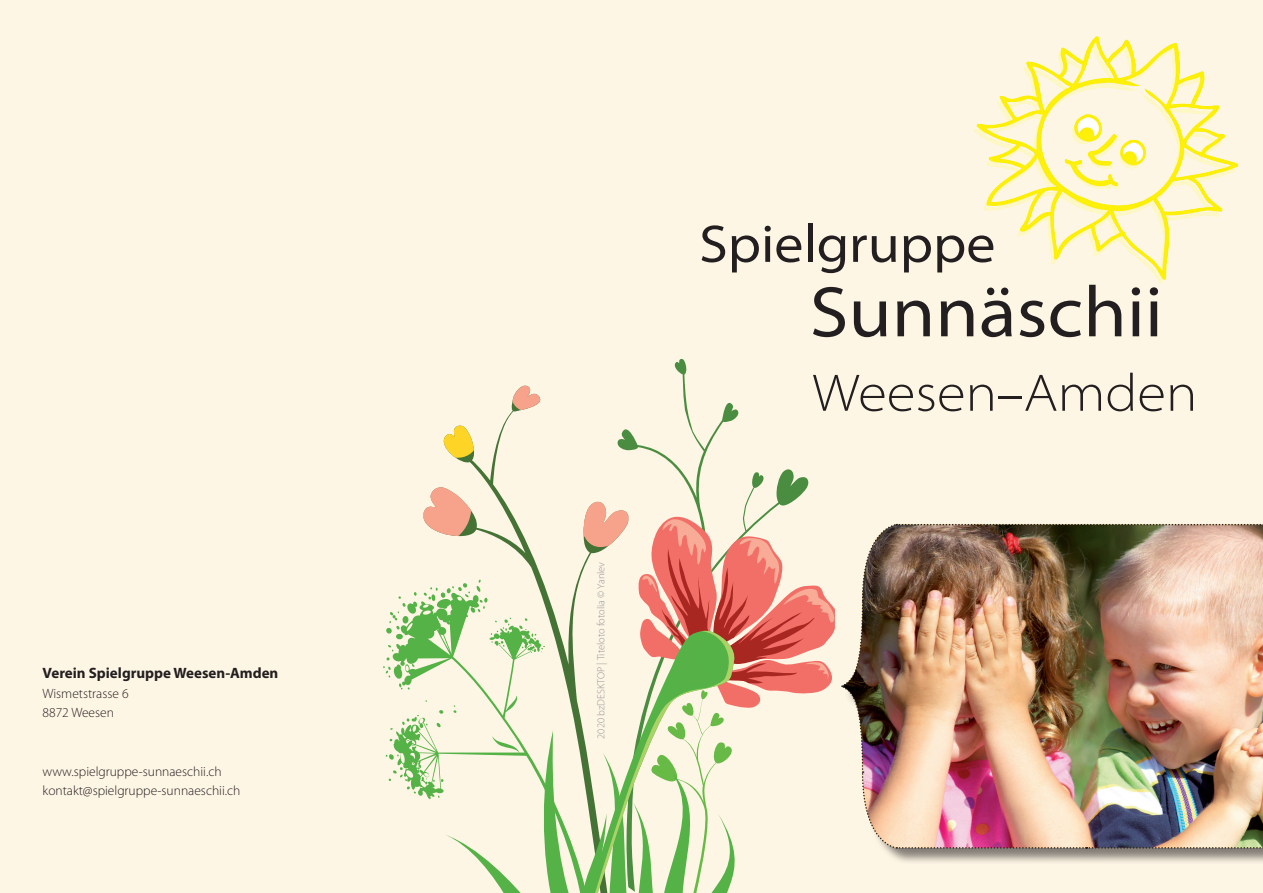
<style>
.page{position:relative;width:1263px;height:893px;background:#fef6e5}
.page>*{position:absolute;margin:0;border:0;box-sizing:border-box;transform-origin:0 0}
.t1{font:semi-expanded 72px "Myriad Pro";color:#231f20}
.t2{font:300 semi-expanded 53.25px "Myriad Pro";color:#231f20}
.t3{font:semi-expanded 53.25px "Myriad Pro";color:#231f20}
.t4{font:700 15px "Myriad Pro";color:#231f20}
.t5{font:300 13.5px/19.5px "Myriad Pro";color:#231f20}
.t6{font:300 10.5px "Myriad Pro";color:#95979a}
</style>
<div class="page">
<svg style="left:628px;top:358px;width:181px;height:144px"></svg>
<svg style="left:383px;top:592px;width:41px;height:204px"></svg>
<svg style="left:424px;top:405px;width:204px;height:395px"></svg>
<svg style="left:512px;top:386px;width:32px;height:24px"></svg>
<svg style="left:440px;top:426px;width:34px;height:32px"></svg>
<svg style="left:424px;top:487px;width:47px;height:49px"></svg>
<svg style="left:445px;top:730px;width:136px;height:163px"></svg>
<img style="left:974px;top:36px;width:265px;height:247px">
<img style="left:581px;top:502px;width:682px;height:391px">
<p class="t4" style="left:43px;top:663px;width:237px">Verein Spielgruppe Weesen-Amden</p>
<p class="t5" style="left:43px;top:684px;width:88px">Wismetstrasse 6<br>8872 Weesen</p>
<p class="t5" style="left:43px;top:762px;width:199px">www.spielgruppe-sunnaeschii.ch kontakt@spielgruppe-sunnaeschii.ch</p>
<p class="t6" style="left:595px;top:739px;width:178px;rotate:-90deg">2020 bzDESKTOP | Titeloto fotolia © Yanlev</p>
<h2 class="t3" style="left:699px;top:214px;width:298px">Spielgruppe</h2>
<h1 class="t1" style="left:810px;top:272px;width:355px">Sunnäschii</h1>
<h2 class="t2" style="left:812px;top:363px;width:386px">Weesen–Amden</h2>
</div>
